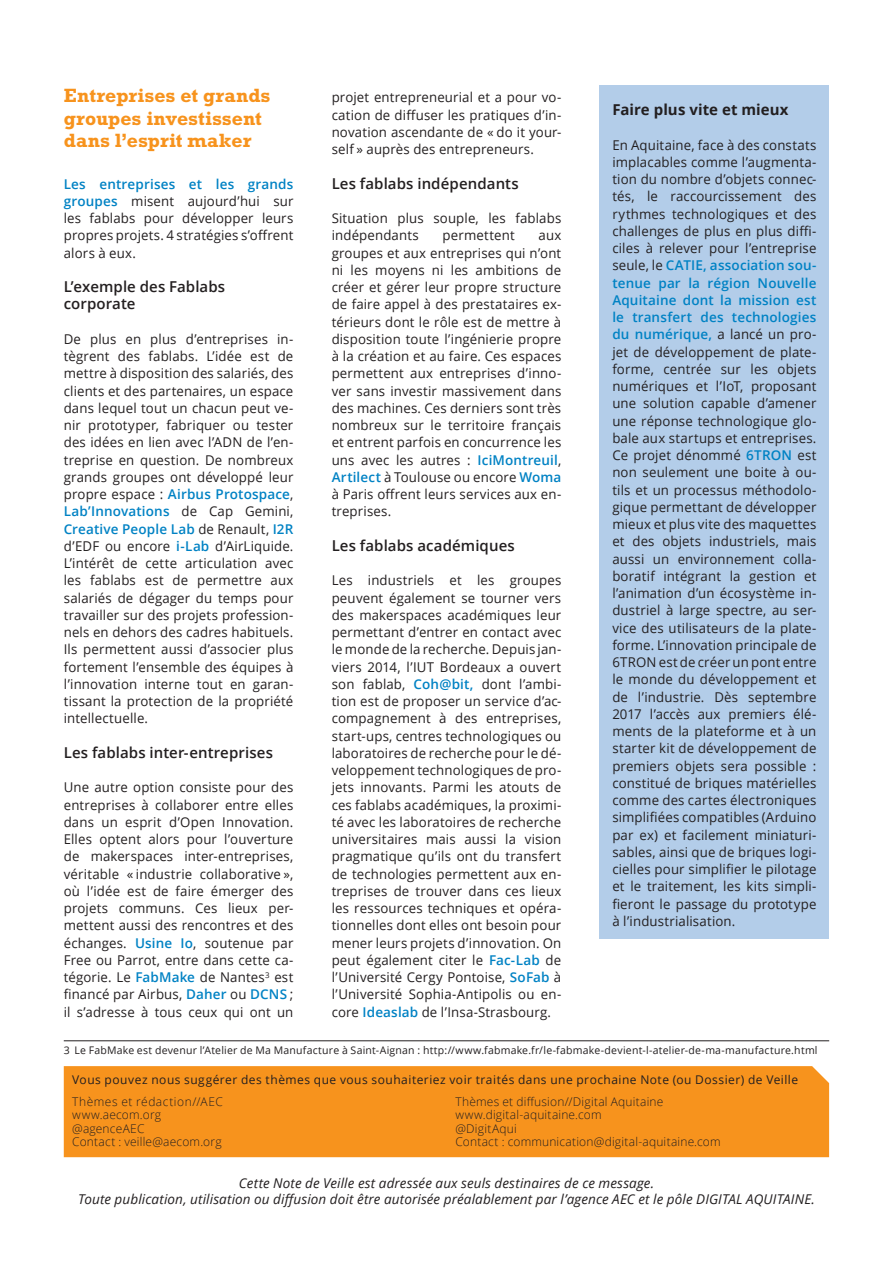
<style>
.page{position:relative;width:893px;height:1263px;background:#fff}
.page>*{position:absolute;margin:0;border:0;box-sizing:border-box;transform-origin:0 0}
.t1{font:700 19.5px/22.5px "Rockwell Std";color:#f7931d}
.t2{font:600 15px/17.2px "Open Sans";letter-spacing:.005em;color:#231f20}
.t3{font:700 15px "Open Sans";letter-spacing:.005em;color:#231f20}
.t4{font:13.5px/17.2px "Open Sans";letter-spacing:.01em;color:#231f20;text-align:justify}
.t5{font:italic 13.5px/16.5px "Open Sans";letter-spacing:.01em;color:#231f20;text-align:center}
.t6{font:300 12px/13.5px "Open Sans";letter-spacing:.015em;color:#231f20}
.t7{font:12px "Open Sans";letter-spacing:.04em;color:#231f20}
.t8{font:10.5px "Open Sans";letter-spacing:.02em;color:#231f20}
.s1{font-weight:600;color:#0082c4}
</style>
<div class="page">
<hr style="left:64px;top:1040px;width:765px;height:1px;background:#231f20">
<div style="left:64px;top:1066px;width:765px;height:91px;background:#f7931d"></div>
<div style="left:600px;top:85px;width:229px;height:854px;background:#b3cde9"></div>
<h1 class="t1" style="left:64px;top:84px;width:208px">Entreprises et grands groupes investissent dans l’esprit maker</h1>
<p class="t4" style="left:64px;top:175px;width:231px"><span class="s1">Les entreprises et les grands groupes</span> misent aujourd’hui sur les fablabs pour développer leurs propres projets. 4 stratégies s’offrent alors à eux.</p>
<p class="t2" style="left:64px;top:278px;width:163px">L’exemple des Fablabs corporate</p>
<p class="t4" style="left:64px;top:330px;width:231px">De plus en plus d’entreprises in&shy;tègrent des fablabs. L’idée est de mettre à disposition des salariés, des clients et des partenaires, un espace dans lequel tout un chacun peut ve&shy;nir prototyper, fabriquer ou tester des idées en lien avec l’ADN de l’en&shy;treprise en question. De nombreux grands groupes ont développé leur propre espace : <span class="s1">Airbus Protospace</span>, <span class="s1">Lab’Innovations</span> de Cap Gemini, <span class="s1">Creative People Lab</span> de Renault, <span class="s1">I2R </span>d’EDF ou encore <span class="s1">i-Lab</span> d’AirLiquide.<br>L’intérêt de cette articulation avec les fablabs est de permettre aux salariés de dégager du temps pour travailler sur des projets profession&shy;nels en dehors des cadres habituels.<br>Ils permettent aussi d’associer plus fortement l’ensemble des équipes à l’innovation interne tout en garan&shy;tissant la protection de la propriété intellectuelle.</p>
<p class="t2" style="left:64px;top:743px;width:211px">Les fablabs inter-entreprises</p>
<p class="t4" style="left:64px;top:778px;width:231px">Une autre option consiste pour des entreprises à collaborer entre elles dans un esprit d’Open Innovation.<br>Elles optent alors pour l’ouverture de makerspaces inter-entreprises, véritable « industrie collaborative », où l’idée est de faire émerger des projets communs. Ces lieux per&shy;mettent aussi des rencontres et des échanges. <span class="s1">Usine Io</span>, soutenue par Free ou Parrot, entre dans cette ca&shy;tégorie. Le <span class="s1">FabMake</span> de Nantes<sup>3</sup> est financé par Airbus, <span class="s1">Daher</span> ou <span class="s1">DCNS</span> ; il s’adresse à tous ceux qui ont un</p>
<p class="t8" style="left:64px;top:1042px;width:755px">3 Le FabMake est devenur l’Atelier de Ma Manufacture à Saint-Aignan : http://www.fabmake.fr/le-fabmake-devient-l-atelier-de-ma-manufacture.html</p>
<p class="t4" style="left:332px;top:88px;width:231px">projet entrepreneurial et a pour vo&shy;cation de diffuser les pratiques d’in&shy;novation ascendante de « do it your&shy;self » auprès des entrepreneurs.</p>
<p class="t2" style="left:332px;top:174px;width:189px">Les fablabs indépendants</p>
<p class="t4" style="left:332px;top:209px;width:231px">Situation plus souple, les fablabs indépendants</p>
<p class="t3" style="left:612px;top:99px;width:178px">Faire plus vite et mieux</p>
<p class="t4" style="left:612px;top:136px;width:206px">En Aquitaine, face à des constats implacables comme l’augmenta&shy;tion du nombre d’objets connec&shy;tés, le raccourcissement des rythmes technologiques et des challenges de plus en plus diffi&shy;ciles à relever pour l’entreprise seule, le <span class="s1">CATIE, association sou&shy;tenue par la région Nouvelle Aquitaine dont la mission est le transfert des technologies du numérique,</span> a lancé un pro&shy;jet de développement de plate&shy;forme, centrée sur les objets numériques et l’IoT, proposant une solution capable d’amener une réponse technologique glo&shy;bale aux startups et entreprises.<br>Ce projet dénommé <span class="s1">6TRON</span> est non seulement une boite à ou&shy;tils et un processus méthodolo&shy;gique permettant de développer mieux et plus vite des maquettes et des objets industriels, mais aussi un environnement colla&shy;boratif intégrant la gestion et l’animation d’un écosystème in&shy;dustriel à large spectre, au ser&shy;vice des utilisateurs de la plate&shy;forme. L’innovation principale de 6TRON est de créer un pont entre le monde du développement et de l’industrie. Dès septembre 2017 l’accès aux premiers élé&shy;ments de la plateforme et à un starter kit de développement de premiers objets sera possible : constitué de briques matérielles comme des cartes électroniques simplifiées compatibles (Arduino par ex) et facilement miniaturi&shy;sables, ainsi que de briques logi&shy;cielles pour simplifier le pilotage et le traitement, les kits simpli&shy;fieront le passage du prototype à l’industrialisation.</p>
<p class="t4" style="left:442px;top:226px;width:74px">permettent</p>
<p class="t4" style="left:332px;top:226px;width:231px;text-indent:207px">aux groupes et aux entreprises qui n’ont ni les moyens ni les ambitions de créer et gérer leur propre structure de faire appel à des prestataires ex&shy;térieurs dont le rôle est de mettre à disposition toute l’ingénierie propre à la création et au faire. Ces espaces permettent aux entreprises d’inno&shy;ver sans investir massivement dans des machines. Ces derniers sont très nombreux sur le territoire français et entrent parfois en concurrence les uns avec les autres : <span class="s1">IciMontreuil</span>, <span class="s1">Artilect</span> à Toulouse ou encore <span class="s1">Woma </span>à Paris offrent leurs services aux en&shy;treprises.</p>
<p class="t2" style="left:332px;top:536px;width:185px">Les fablabs académiques</p>
<p class="t4" style="left:332px;top:571px;width:231px">Les industriels et les groupes peuvent également se tourner vers des makerspaces académiques leur permettant d’entrer en contact avec le monde de la recherche. Depuis jan&shy;viers 2014, l’IUT Bordeaux a ouvert son fablab, <span class="s1">Coh@bit,</span> dont l’ambi&shy;tion est de proposer un service d’ac&shy;compagnement à des entreprises, start-ups, centres technologiques ou laboratoires de recherche pour le dé&shy;veloppement technologiques de pro&shy;jets innovants. Parmi les atouts de ces fablabs académiques, la proximi&shy;té avec les laboratoires de recherche universitaires mais aussi la vision pragmatique qu’ils ont du transfert de technologies permettent aux en&shy;treprises de trouver dans ces lieux les ressources techniques et opéra&shy;tionnelles dont elles ont besoin pour mener leurs projets d’innovation. On peut également citer le <span class="s1">Fac-Lab</span> de l’Université Cergy Pontoise, <span class="s1">SoFab</span> à l’Université Sophia-Antipolis ou en&shy;core <span class="s1">Ideaslab</span> de l’Insa-Strasbourg.</p>
<p class="t7" style="left:72px;top:1071px;width:727px">Vous pouvez nous suggérer des thèmes que vous souhaiteriez voir traités dans une prochaine Note (ou Dossier) de Veille</p>
<p class="t6" style="left:72px;top:1094px;width:152px">Thèmes et rédaction//AEC www.aecom.org @agenceAEC<br>Contact : veille@aecom.org</p>
<p class="t6" style="left:455px;top:1094px;width:267px">Thèmes et diffusion//Digital Aquitaine www.digital-aquitaine.com<br>@DigitAqui<br>Contact : communication@digital-aquitaine.com</p>
<p class="t5" style="left:78px;top:1174px;width:738px">Cette Note de Veille est adressée aux seuls destinaires de ce message.<br>Toute publication, utilisation ou diffusion doit être autorisée préalablement par l’agence AEC et le pôle DIGITAL AQUITAINE.</p>
</div>
